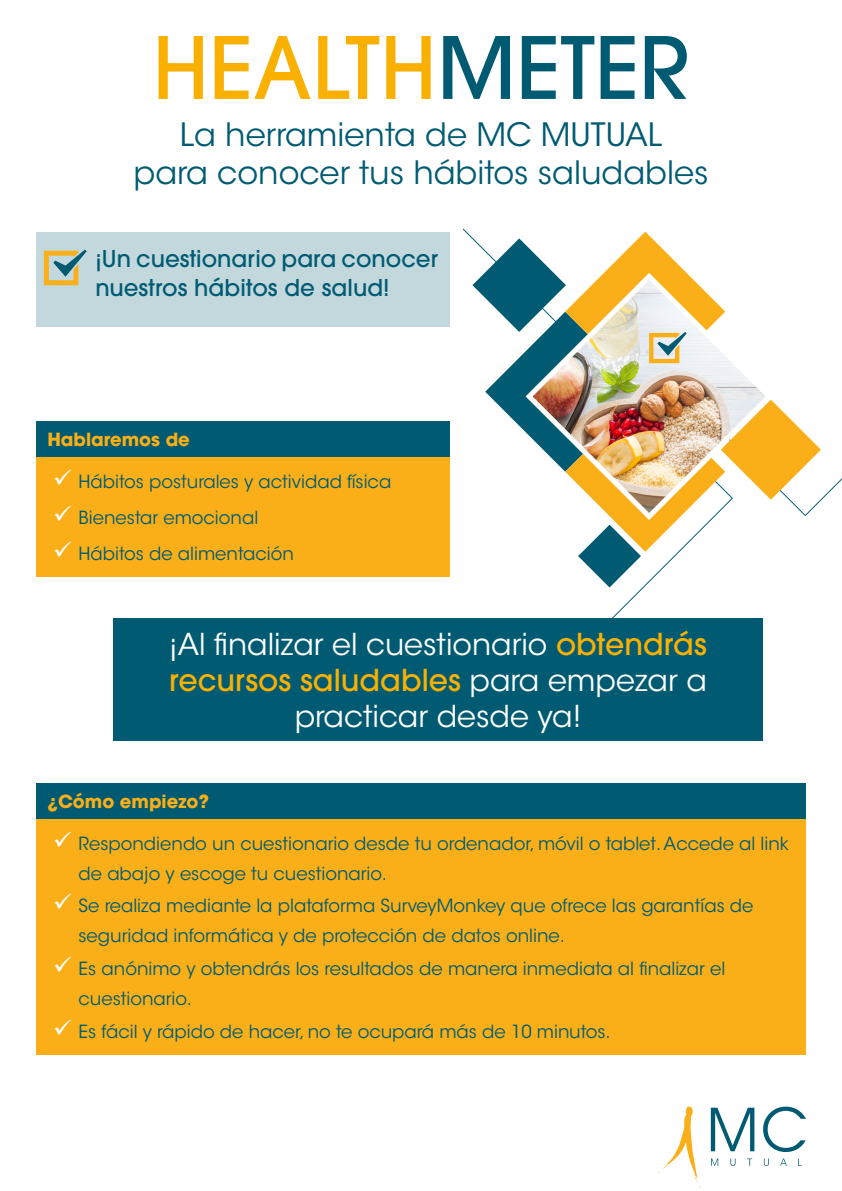
<style>
.page{position:relative;width:842px;height:1191px;background:#fff}
.page>*{position:absolute;margin:0;border:0;box-sizing:border-box;transform-origin:0 0}
.t1{font:500 85px "ITC Avant Garde Std";color:#f9b000}
.t2{font:32px/38.4px "ITC Avant Garde Std";color:#005b72;text-align:center}
.t3{font:30px/36px "ITC Avant Garde Std";color:#fff;text-align:center}
.t4{font:500 23px/29px "ITC Avant Garde Std";color:#005b72}
.t5{font:18px/30px "ITC Avant Garde Std";color:#005b72}
.t6{font:700 18px "ITC Avant Garde Std";color:#faaf18}
.s1{color:#005b72}
.s2{font-weight:500;color:#f9b000}
</style>
<div class="page">
<div style="left:36px;top:232px;width:413px;height:94px;background:#c2d8dd"></div>
<div style="left:36px;top:421px;width:413px;height:36px;background:#005b72"></div>
<div style="left:36px;top:457px;width:413px;height:120px;background:#faaf18"></div>
<svg style="left:44px;top:249px;width:43px;height:36px"></svg>
<svg style="left:472px;top:232px;width:349px;height:355px"></svg>
<div style="left:113px;top:618px;width:650px;height:123px;background:#005b72"></div>
<div style="left:36px;top:783px;width:770px;height:47px;background:#005b72"></div>
<div style="left:36px;top:819px;width:770px;height:236px;background:#faaf18"></div>
<svg style="left:763px;top:1106px;width:43px;height:46px"></svg>
<svg style="left:730px;top:1158px;width:5px;height:8px"></svg>
<svg style="left:747px;top:1158px;width:5px;height:7px"></svg>
<svg style="left:764px;top:1158px;width:5px;height:8px"></svg>
<svg style="left:780px;top:1158px;width:7px;height:7px"></svg>
<svg style="left:711px;top:1107px;width:43px;height:44px"></svg>
<svg style="left:711px;top:1158px;width:7px;height:7px"></svg>
<svg style="left:658px;top:1106px;width:43px;height:81px"></svg>
<p class="t1" style="left:152px;top:14px;width:539px">HEALTH<span class="s1">METER</span></p>
<p class="t2" style="left:133px;top:115px;width:576px">La herramienta de MC MUTUAL<br>para conocer tus hábitos saludables</p>
<p class="t4" style="left:96px;top:243px;width:344px">¡Un cuestionario para conocer nuestros hábitos de salud!</p>
<p class="t6" style="left:47px;top:428px;width:144px">Hablaremos de</p>
<p class="t5" style="left:79px;top:466px;width:314px">Hábitos posturales y actividad física</p>
<p class="t5" style="left:79px;top:502px;width:181px">Bienestar emocional</p>
<p class="t5" style="left:79px;top:538px;width:217px">Hábitos de alimentación</p>
<p class="t3" style="left:169px;top:626px;width:539px">¡Al finalizar el cuestionario <span class="s2">obtendrás recursos saludables</span> para empezar a practicar desde ya!</p>
<p class="t6" style="left:47px;top:789px;width:163px">¿Cómo empiezo?</p>
<p class="t5" style="left:79px;top:828px;width:712px">Respondiendo un cuestionario desde tu ordenador, móvil o tablet. Accede al link de abajo y escoge tu cuestionario.</p>
<p class="t5" style="left:79px;top:891px;width:676px">Se realiza mediante la plataforma SurveyMonkey que ofrece las garantías de seguridad informática y de protección de datos online.</p>
<p class="t5" style="left:79px;top:954px;width:648px">Es anónimo y obtendrás los resultados de manera inmediata al finalizar el cuestionario.</p>
<p class="t5" style="left:79px;top:1016px;width:534px">Es fácil y rápido de hacer, no te ocupará más de 10 minutos.</p>
</div>
